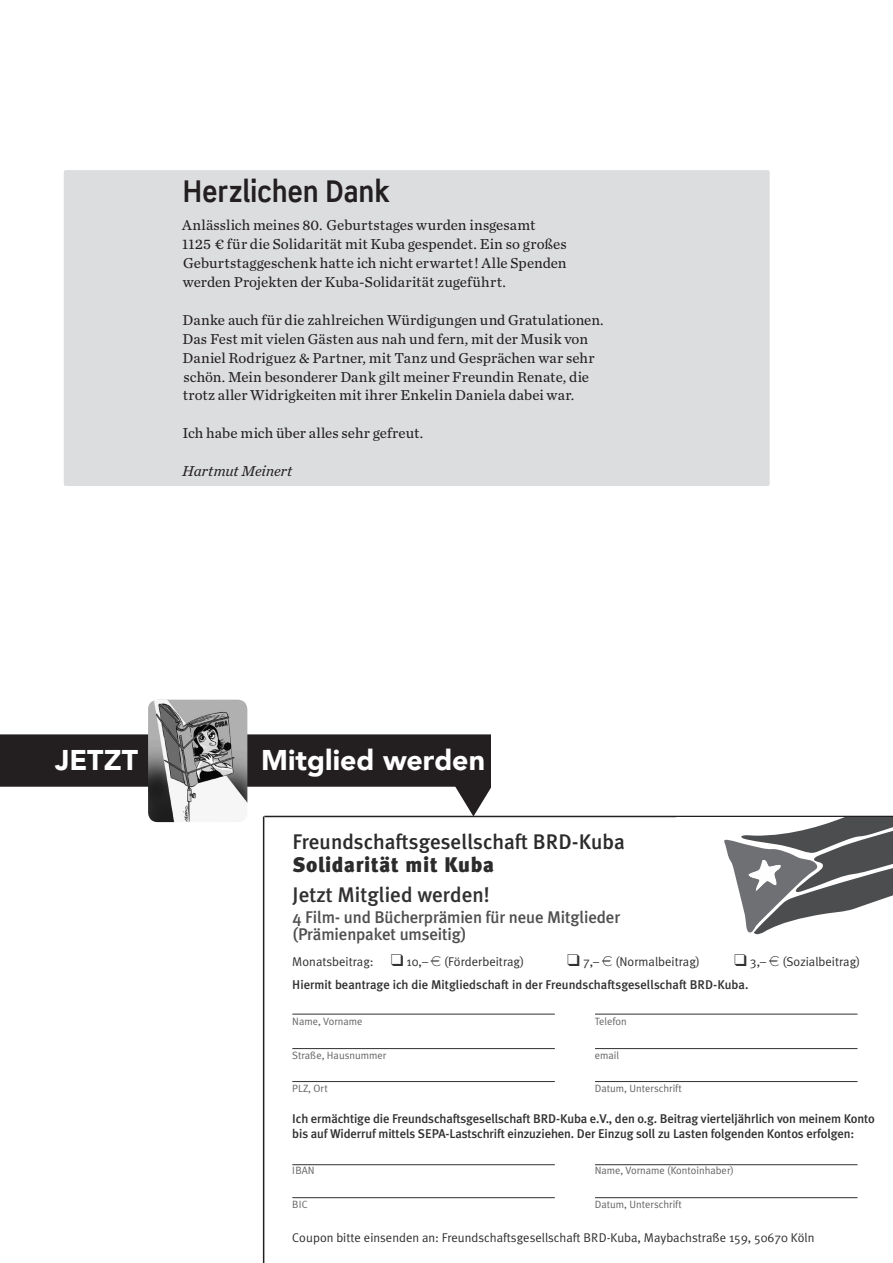
<style>
.page{position:relative;width:893px;height:1263px;background:#fff}
.page>*{position:absolute;margin:0;border:0;box-sizing:border-box;transform-origin:0 0}
.t1{font:700 30px "Scene Pro";letter-spacing:.015em;color:#231f20;scale:.87 1}
.t2{font:900 28.5px "Avenir LT";color:#fff}
.t3{font:500 21.15px "Meta Plus";color:#2b2b2b}
.t4{font:500 21.15px "Meta Plus";color:#323031}
.t5{font:900 21.15px "Meta";letter-spacing:.03em;color:#2b2b2b}
.t6{font:500 16.95px/17px "Meta Plus";letter-spacing:-.01em;color:#505050}
.t7{font:15px/18.9px "Chronicle Text G2";letter-spacing:.01em;color:#231f20}
.t8{font:italic 15px "Chronicle Text G2";color:#231f20}
.t9{font:500 12.75px/15.1px "Meta Plus";letter-spacing:-.01em;color:#323031}
.t10{font:12.75px "Meta Plus Normal";color:#323031}
.t11{font:10.5px "Meta Plus Normal";color:#646464}
</style>
<div class="page">
<svg style="left:431px;top:787px;width:85px;height:29px"></svg>
<hr style="left:292px;top:1014px;width:263px;height:1px;background:#323031">
<hr style="left:292px;top:1048px;width:263px;height:1px;background:#323031">
<hr style="left:292px;top:1081px;width:263px;height:1px;background:#323031">
<hr style="left:292px;top:1164px;width:263px;height:1px;background:#323031">
<hr style="left:292px;top:1197px;width:263px;height:1px;background:#323031">
<hr style="left:595px;top:1014px;width:262px;height:1px;background:#323031">
<hr style="left:595px;top:1048px;width:262px;height:1px;background:#323031">
<hr style="left:595px;top:1081px;width:262px;height:1px;background:#323031">
<hr style="left:595px;top:1164px;width:262px;height:1px;background:#323031">
<hr style="left:595px;top:1197px;width:262px;height:1px;background:#323031">
<hr style="left:263px;top:816px;width:1px;height:447px;background:#231f20">
<div style="left:1px;top:735px;width:490px;height:51px;background:#231f20"></div>
<div style="left:0;top:734px;width:491px;height:53px;border:2px solid #231f20"></div>
<img style="left:148px;top:700px;width:99px;height:122px">
<div style="left:491px;top:684px;width:37px;height:121px;background:#fff"></div>
<hr style="left:264px;top:816px;width:629px;height:1px;background:#231f20">
<svg style="left:724px;top:817px;width:169px;height:118px"></svg>
<div style="left:64px;top:170px;width:706px;height:316px;background:#dcdddf;border-radius:2px"></div>
<h1 class="t1" style="left:183px;top:172px;width:239px">Herzlichen Dank</h1>
<p class="t7" style="left:182px;top:215px;width:386px">Anlässlich meines 80. Geburtstages wurden insgesamt 1125 € für die Solidarität mit Kuba gespendet. Ein so großes Geburtstaggeschenk hatte ich nicht erwartet! Alle Spenden werden Projekten der Kuba-Solidarität zugeführt.</p>
<p class="t7" style="left:183px;top:309px;width:423px">Danke auch für die zahlreichen Würdigungen und Gratulationen.<br>Das Fest mit vielen Gästen aus nah und fern, mit der Musik von Daniel Rodriguez &amp; Partner, mit Tanz und Gesprächen war sehr schön. Mein besonderer Dank gilt meiner Freundin Renate, die trotz aller Widrigkeiten mit ihrer Enkelin Daniela dabei war.</p>
<p class="t7" style="left:182px;top:423px;width:242px">Ich habe mich über alles sehr gefreut.</p>
<p class="t8" style="left:182px;top:460px;width:111px">Hartmut Meinert</p>
<h2 class="t2" style="left:55px;top:742px;width:84px">JETZT</h2>
<h2 class="t2" style="left:261px;top:742px;width:225px">Mitglied werden</h2>
<h3 class="t3" style="left:293px;top:829px;width:334px">Freundschaftsgesellschaft BRD-Kuba</h3>
<h3 class="t5" style="left:293px;top:852px;width:203px">Solidarität mit Kuba</h3>
<h3 class="t4" style="left:293px;top:882px;width:199px">Jetzt Mitglied werden!</h3>
<p class="t6" style="left:293px;top:908px;width:329px">4 Film- und Bücherprämien für neue Mitglieder (Prämienpaket umseitig)</p>
<p class="t10" style="left:292px;top:954px;width:137px">Monatsbeitrag: ❑ 10,–</p>
<p class="t10" style="left:444px;top:954px;width:82px">(Förderbeitrag)</p>
<p class="t10" style="left:567px;top:954px;width:33px">❑ 7,–</p>
<p class="t10" style="left:615px;top:954px;width:86px">(Normalbeitrag)</p>
<p class="t10" style="left:734px;top:954px;width:33px">❑ 3,–</p>
<p class="t10" style="left:782px;top:954px;width:80px">(Sozialbeitrag)</p>
<p class="t9" style="left:292px;top:977px;width:458px">Hiermit beantrage ich die Mitgliedschaft in der Freundschaftsgesellschaft BRD-Kuba.</p>
<p class="t11" style="left:292px;top:1015px;width:72px">Name, Vorname</p>
<p class="t11" style="left:595px;top:1015px;width:34px">Telefon</p>
<p class="t11" style="left:292px;top:1049px;width:96px">Straße, Hausnummer</p>
<p class="t11" style="left:595px;top:1049px;width:26px">email</p>
<p class="t11" style="left:292px;top:1083px;width:37px">PLZ, Ort</p>
<p class="t11" style="left:595px;top:1083px;width:89px">Datum, Unterschrift</p>
<p class="t9" style="left:292px;top:1111px;width:584px">Ich ermächtige die Freundschaftsgesellschaft BRD-Kuba e.V., den o.g. Beitrag vierteljährlich von meinem Konto bis auf Widerruf mittels SEPA-Lastschrift einzuziehen. Der Einzug soll zu Lasten folgenden Kontos erfolgen:</p>
<p class="t11" style="left:292px;top:1164px;width:24px">IBAN</p>
<p class="t11" style="left:595px;top:1164px;width:141px">Name, Vorname (Kontoinhaber)</p>
<p class="t11" style="left:292px;top:1198px;width:17px">BIC</p>
<p class="t11" style="left:595px;top:1198px;width:89px">Datum, Unterschrift</p>
<p class="t10" style="left:292px;top:1230px;width:524px">Coupon bitte einsenden an: Freundschaftsgesellschaft BRD-Kuba, Maybachstraße 159, 50670 Köln</p>
</div>
